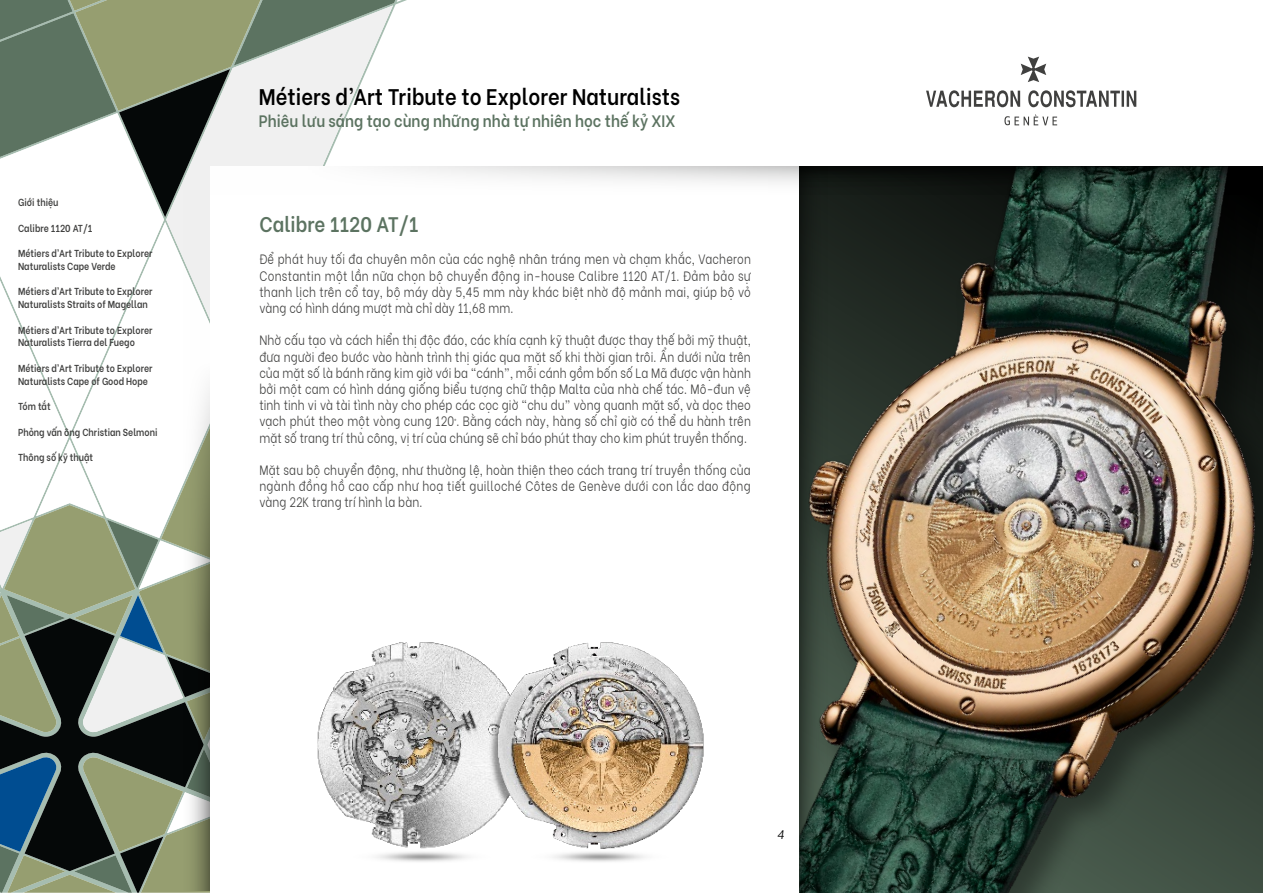
<style>
.page{position:relative;width:1263px;height:893px;background:#fff}
.page>*{position:absolute;margin:0;border:0;box-sizing:border-box;transform-origin:0 0}
.t1{font:600 22.5px "Be Vietnam";color:#000;scale:.9 1}
.t2{font:600 21px "Be Vietnam";color:#5c7361;scale:.9 1}
.t3{font:600 16.5px "Be Vietnam";color:#5c7361;scale:.9 1}
.t4{font:300 13.5px/16.2px "Be Vietnam";letter-spacing:.01em;color:#40403f;text-align:justify;scale:.83 1}
.t5{font:italic 12.75px "Prelo";color:#000}
.t6{font:600 10.05px/12.8px "Be Vietnam";color:#40403f;scale:.87 1}
</style>
<div class="page">
<svg style="left:0;top:741px;width:163px;height:8px"></svg>
<svg style="left:0;top:749px;width:210px;height:144px;background:#4b5e57"></svg>
<svg style="left:0;top:280px;width:163px;height:461px"></svg>
<svg style="left:0;top:0;width:395px;height:216px"></svg>
<svg style="left:926px;top:57px;width:210px;height:68px"></svg>
<svg style="left:163px;top:190px;width:47px;height:701px"></svg>
<div style="left:210px;top:166px;width:1052px;height:727px;background:#fff"></div>
<svg style="left:385px;top:166px;width:412px;height:17px"></svg>
<img style="left:799px;top:214px;width:464px;height:679px">
<svg style="left:847px;top:166px;width:416px;height:48px;background:#182720"></svg>
<svg style="left:799px;top:166px;width:48px;height:725px;background:#30382e"></svg>
<img style="left:317px;top:642px;width:387px;height:220px">
<p class="t6" style="left:18px;top:195px;width:48px">Giới thiệu</p>
<p class="t6" style="left:18px;top:220px;width:87px">Calibre 1120 AT/1</p>
<p class="t6" style="left:18px;top:246px;width:156px">Métiers d’Art Tribute to Explorer<br>Naturalists Cape Verde</p>
<p class="t6" style="left:18px;top:284px;width:156px">Métiers d’Art Tribute to Explorer<br>Naturalists Straits of Magellan</p>
<p class="t6" style="left:18px;top:322px;width:156px">Métiers d’Art Tribute to Explorer<br>Naturalists Tierra del Fuego</p>
<p class="t6" style="left:18px;top:361px;width:156px">Métiers d’Art Tribute to Explorer<br>Naturalists Cape of Good Hope</p>
<p class="t6" style="left:18px;top:399px;width:39px">Tóm tắt</p>
<p class="t6" style="left:18px;top:424px;width:162px">Phỏng vấn ông Christian Selmoni</p>
<p class="t6" style="left:18px;top:450px;width:88px">Thông số kỹ thuật</p>
<h1 class="t1" style="left:259px;top:78px;width:469px">Métiers d’Art Tribute to Explorer Naturalists</h1>
<p class="t3" style="left:259px;top:107px;width:464px">Phiêu lưu sáng tạo cùng những nhà tự nhiên học thế kỷ XIX</p>
<p class="t2" style="left:259px;top:207px;width:178px">Calibre 1120 AT/1</p>
<p class="t4" style="left:259px;top:250px;width:594px">Để phát huy tối đa chuyên môn của các nghệ nhân tráng men và chạm khắc, Vacheron Constantin một lần nữa chọn bộ chuyển động in-house Calibre 1120 AT/1. Đảm bảo sự thanh lịch trên cổ tay, bộ máy dày 5,45 mm này khác biệt nhờ độ mảnh mai, giúp bộ vỏ vàng có hình dáng mượt mà chỉ dày 11,68 mm.</p>
<p class="t4" style="left:259px;top:331px;width:594px">Nhờ cấu tạo và cách hiển thị độc đáo, các khía cạnh kỹ thuật được thay thế bởi mỹ thuật, đưa người đeo bước vào hành trình thị giác qua mặt số khi thời gian trôi. Ẩn dưới nửa trên của mặt số là bánh răng kim giờ với ba “cánh”, mỗi cánh gồm bốn số La Mã được vận hành bởi một cam có hình dáng giống biểu tượng chữ thập Malta của nhà chế tác. Mô-đun vệ tinh tinh vi và tài tình này cho phép các cọc giờ “chu du” vòng quanh mặt số, và dọc theo vạch phút theo một vòng cung 120º. Bằng cách này, hàng số chỉ giờ có thể du hành trên mặt số trang trí thủ công, vị trí của chúng sẽ chỉ báo phút thay cho kim phút truyền thống.</p>
<p class="t4" style="left:259px;top:461px;width:593px">Mặt sau bộ chuyển động, như thường lệ, hoàn thiện theo cách trang trí truyền thống của ngành đồng hồ cao cấp như hoạ tiết guilloché Côtes de Genève dưới con lắc dao động vàng 22K trang trí hình la bàn.</p>
<p class="t5" style="left:777px;top:826px;width:9px">4</p>
</div>
